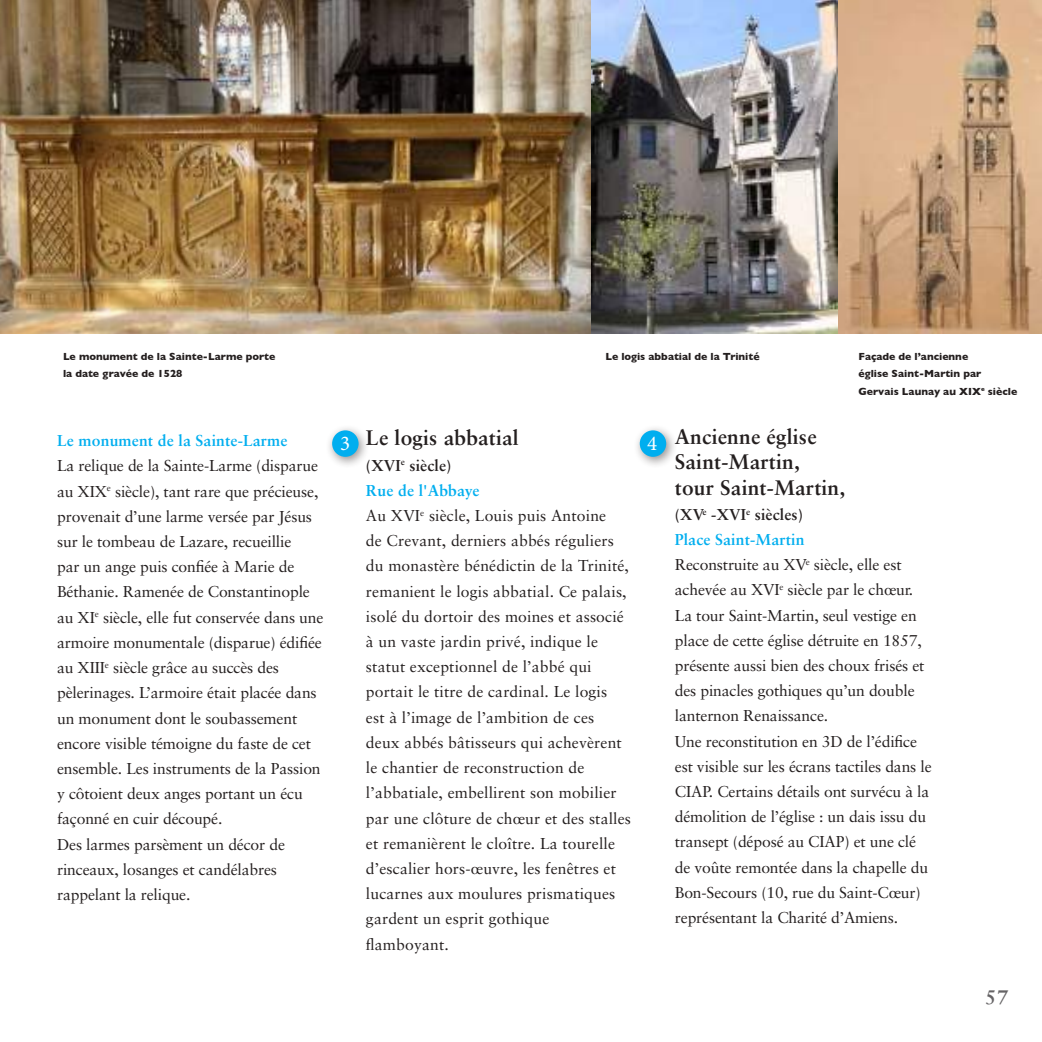
<style>
.page{position:relative;width:1042px;height:1042px;background:#fff}
.page>*{position:absolute;margin:0;border:0;box-sizing:border-box;transform-origin:0 0}
.t1{font:21px/25.2px "Sabon Bold Os F";letter-spacing:.01em;color:#241f1f}
.t2{font:21px "Sabon Bold Os F";color:#656365}
.t3{font:21px "Minion Pro";color:#fff}
.t4{font:15.75px/25.2px "Sabon";letter-spacing:-.01em;color:#241f1f}
.t5{font:15.75px/25.2px "Sabon";letter-spacing:.01em;color:#241f1f}
.t6{font:15.75px/25.2px "Sabon Bold Os F";letter-spacing:.01em;color:#00aeef}
.t7{font:700 10.5px/17.5px "Gill Sans";color:#241f1f}
.s1{font-family:"Minion Pro";color:#fff}
.s2{color:#241f1f}
</style>
<div class="page">
<img style="left:0;top:0;width:831px;height:333px">
<img style="left:831px;top:0;width:211px;height:333px">
<div style="left:633px;top:424px;width:45px;height:44px;background:#241f1f;opacity:.5"></div>
<div style="left:640px;top:430px;width:26px;height:27px;background:#00aeef;border-radius:50%"></div>
<div style="left:325px;top:424px;width:45px;height:44px;background:#241f1f;opacity:.5"></div>
<div style="left:332px;top:430px;width:27px;height:27px;background:#00aeef;border-radius:50%"></div>
<p class="t7" style="left:63px;top:347px;width:214px">Le monument de la Sainte-Larme porte la date gravée de 1528</p>
<p class="t6" style="left:57px;top:428px;width:232px">Le monument de la Sainte-Larme</p>
<p class="t4" style="left:57px;top:453px;width:268px">La relique de la Sainte-Larme (disparue au XIX<sup>e</sup> siècle), tant rare que précieuse, provenait d’une larme versée par Jésus sur le tombeau de Lazare, recueillie<br>par un ange puis confiée à Marie de Béthanie. Ramenée de Constantinople au XI<sup>e</sup> siècle, elle fut conservée dans une armoire monumentale (disparue) édifiée au XIII<sup>e</sup> siècle grâce au succès des pèlerinages. L’armoire était placée dans un monument dont le soubassement encore visible témoigne du faste de cet ensemble. Les instruments de la Passion y côtoient deux anges portant un écu façonné en cuir découpé.<br>Des larmes parsèment un décor de rinceaux, losanges et candélabres rappelant la relique.</p>
<p class="t7" style="left:605px;top:347px;width:156px">Le logis abbatial de la Trinité</p>
<p class="t7" style="left:858px;top:347px;width:160px">Façade de l’ancienne<br>église Saint-Martin par<br>Gervais Launay au XIX<sup>e</sup> siècle</p>
<h1 class="t1" style="left:340px;top:425px;width:180px"><span class="s1">3</span> Le logis abbatial</h1>
<h1 class="t3" style="left:647px;top:429px;width:12px">4</h1>
<p class="t6" style="left:366px;top:452px;width:115px"><span class="s2">(XVI</span><sup>e</sup> <span class="s2">siècle)<br></span>Rue de l'Abbaye</p>
<p class="t5" style="left:366px;top:503px;width:267px">Au XVI<sup>e</sup> siècle, Louis puis Antoine<br>de Crevant, derniers abbés réguliers du monastère bénédictin de la Trinité, remanient le logis abbatial. Ce palais, isolé du dortoir des moines et associé à un vaste jardin privé, indique le statut exceptionnel de l’abbé qui portait le titre de cardinal. Le logis<br>est à l’image de l’ambition de ces deux abbés bâtisseurs qui achevèrent le chantier de reconstruction de l’abbatiale, embellirent son mobilier par une clôture de chœur et des stalles et remanièrent le cloître. La tourelle d’escalier hors-œuvre, les fenêtres et lucarnes aux moulures prismatiques gardent un esprit gothique flamboyant.</p>
<h1 class="t1" style="left:675px;top:424px;width:172px">Ancienne église<br>Saint-Martin,<br>tour Saint-Martin,</h1>
<p class="t6" style="left:675px;top:501px;width:131px"><span class="s2">(XV</span><sup>e</sup> <span class="s2">-XVI</span><sup>e</sup> <span class="s2">siècles)<br></span>Place Saint-Martin</p>
<p class="t4" style="left:675px;top:552px;width:258px">Reconstruite au XV<sup>e</sup> siècle, elle est achevée au XVI<sup>e</sup> siècle par le chœur.<br>La tour Saint-Martin, seul vestige en place de cette église détruite en 1857, présente aussi bien des choux frisés et des pinacles gothiques qu’un double lanternon Renaissance.<br>Une reconstitution en 3D de l’édifice est visible sur les écrans tactiles dans le CIAP. Certains détails ont survécu à la démolition de l’église : un dais issu du transept (déposé au CIAP) et une clé de voûte remontée dans la chapelle du Bon-Secours (10, rue du Saint-Cœur) représentant la Charité d’Amiens.</p>
<h1 class="t2" style="left:985px;top:979px;width:25px">57</h1>
</div>
